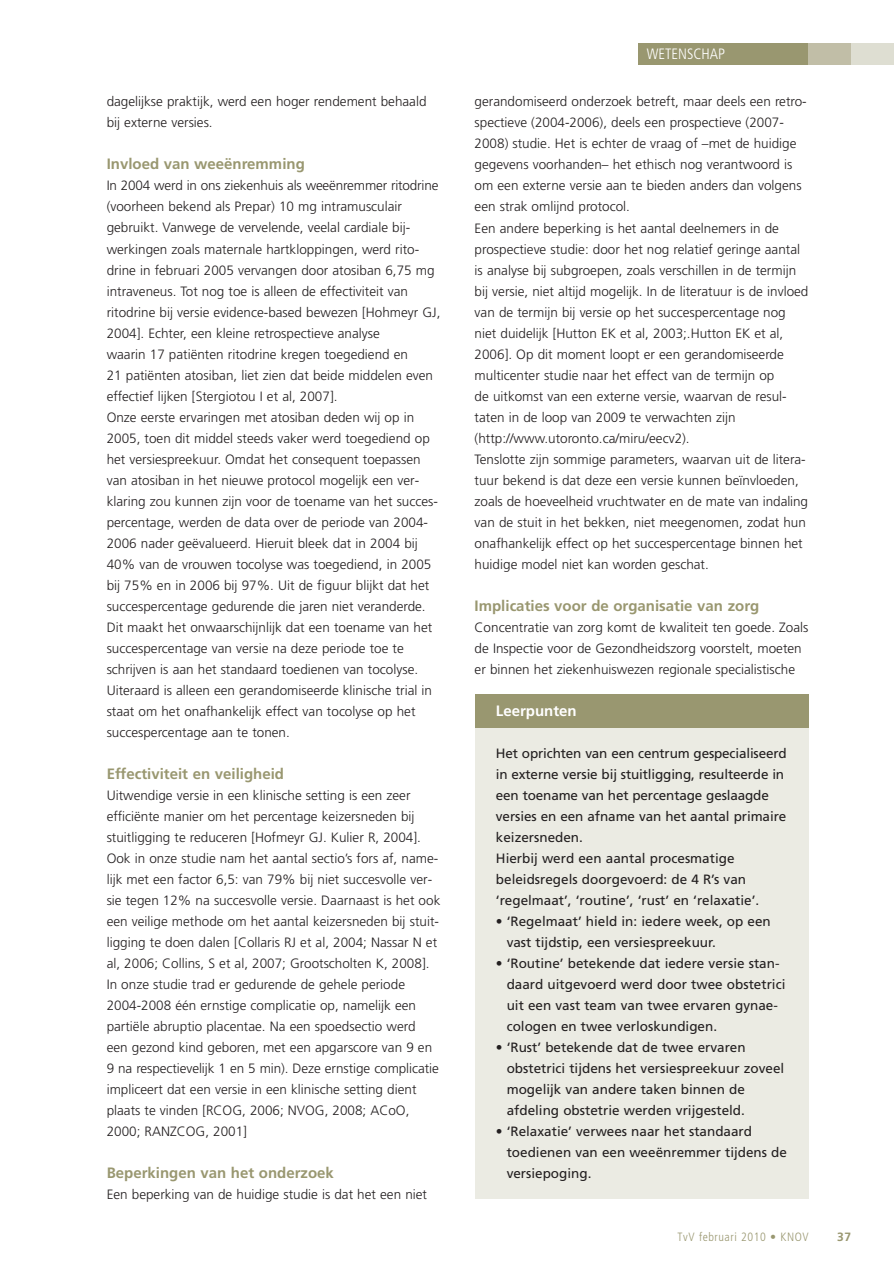
<style>
.page{position:relative;width:894px;height:1264px;background:#fff}
.page>*{position:absolute;margin:0;border:0;box-sizing:border-box;transform-origin:0 0}
.t1{font:700 15px "Frutiger";color:#999770}
.t2{font:300 condensed 15px "Frutiger";color:#fff}
.t3{font:700 15px "Frutiger";color:#fff}
.t4{font:300 13.5px/21px "Frutiger";color:#231f20}
.t5{font:13.5px/21px "Frutiger";color:#231f20}
.t6{font:300 condensed 12px "Frutiger";letter-spacing:.05em;color:#999770}
.t7{font:700 12px "Frutiger";color:#999770}
</style>
<div class="page">
<div style="left:638px;top:43px;width:255px;height:21px;background:#999770"></div>
<div style="left:474px;top:694px;width:334px;height:504px;background:#ebebe3"></div>
<div style="left:474px;top:694px;width:334px;height:33px;background:#999770"></div>
<div style="left:808px;top:43px;width:43px;height:21px;background:#c1bea7"></div>
<div style="left:851px;top:43px;width:43px;height:21px;background:#deded2"></div>
<p class="t4" style="left:107px;top:92px;width:321px">dagelijkse praktijk, werd een hoger rendement behaald bij externe versies.</p>
<p class="t1" style="left:107px;top:158px;width:200px">Invloed van weeënremming</p>
<p class="t4" style="left:107px;top:176px;width:335px">In 2004 werd in ons ziekenhuis als weeënremmer ritodrine (voorheen bekend als Prepar) 10 mg intramusculair gebruikt. Vanwege de vervelende, veelal cardiale bij - werkingen zoals maternale hartkloppingen, werd rito - drine in februari 2005 vervangen door atosiban 6,75 mg intraveneus. Tot nog toe is alleen de effectiviteit van ritodrine bij versie evidence-based bewezen [Hohmeyr GJ, 2004]. Echter, een kleine retrospectieve analyse<br>waarin 17 patiënten ritodrine kregen toegediend en<br>21 patiënten atosiban, liet zien dat beide middelen even effectief lijken [Stergiotou I et al, 2007].<br>Onze eerste ervaringen met atosiban deden wij op in 2005, toen dit middel steeds vaker werd toegediend op het versiespreekuur. Omdat het consequent toepassen van atosiban in het nieuwe protocol mogelijk een ver - klaring zou kunnen zijn voor de toename van het succes&shy;percentage, werden de data over de periode van 2004- 2006 nader geëvalueerd. Hieruit bleek dat in 2004 bij 40% van de vrouwen tocolyse was toegediend, in 2005 bij 75% en in 2006 bij 97%. Uit de figuur blijkt dat het succespercentage gedurende die jaren niet veranderde.<br>Dit maakt het onwaarschijnlijk dat een toename van het succespercentage van versie na deze periode toe te schrijven is aan het standaard toedienen van tocolyse.<br>Uiteraard is alleen een gerandomiseerde klinische trial in staat om het onafhankelijk effect van tocolyse op het succespercentage aan te tonen.</p>
<p class="t1" style="left:107px;top:767px;width:179px">Effectiviteit en veiligheid</p>
<p class="t4" style="left:107px;top:785px;width:335px">Uitwendige versie in een klinische setting is een zeer efficiënte manier om het percentage keizersneden bij stuitligging te reduceren [Hofmeyr GJ. Kulier R, 2004].<br>Ook in onze studie nam het aantal sectio’s fors af, name&shy;lijk met een factor 6,5: van 79% bij niet succesvolle ver&shy;sie tegen 12% na succesvolle versie. Daarnaast is het ook een veilige methode om het aantal keizersneden bij stuit&shy;ligging te doen dalen [Collaris RJ et al, 2004; Nassar N et al, 2006; Collins, S et al, 2007; Grootscholten K, 2008].<br>In onze studie trad er gedurende de gehele periode 2004-2008 één ernstige complicatie op, namelijk een partiële abruptio placentae. Na een spoedsectio werd<br>een gezond kind geboren, met een apgarscore van 9 en 9 na respectievelijk 1 en 5 min). Deze ernstige complicatie impliceert dat een versie in een klinische setting dient plaats te vinden [RCOG, 2006; NVOG, 2008; ACoO, 2000; RANZCOG, 2001]</p>
<p class="t1" style="left:107px;top:1166px;width:229px">Beperkingen van het onderzoek</p>
<p class="t4" style="left:107px;top:1184px;width:322px">Een beperking van de huidige studie is dat het een niet</p>
<p class="t2" style="left:647px;top:47px;width:80px">WETENSCHAP</p>
<p class="t4" style="left:474px;top:92px;width:335px">gerandomiseerd onderzoek betreft, maar deels een retro&shy;spectieve (2004-2006), deels een prospectieve (2007- 2008) studie. Het is echter de vraag of –met de huidige gegevens voorhanden– het ethisch nog verantwoord is om een externe versie aan te bieden anders dan volgens een strak omlijnd protocol.<br>Een andere beperking is het aantal deelnemers in de prospectieve studie: door het nog relatief geringe aantal is analyse bij subgroepen, zoals verschillen in de termijn bij versie, niet altijd mogelijk. In de literatuur is de invloed van de termijn bij versie op het succespercentage nog niet duidelijk [Hutton EK et al, 2003;.Hutton EK et al, 2006]. Op dit moment loopt er een gerandomiseerde multicenter studie naar het effect van de termijn op<br>de uitkomst van een externe versie, waarvan de resul - taten in de loop van 2009 te verwachten zijn (http://www.utoronto.ca/miru/eecv2).<br>Tenslotte zijn sommige parameters, waarvan uit de litera&shy;tuur bekend is dat deze een versie kunnen beïnvloeden, zoals de hoeveelheid vruchtwater en de mate van indaling van de stuit in het bekken, niet meegenomen, zodat hun onafhankelijk effect op het succespercentage binnen het huidige model niet kan worden geschat.</p>
<p class="t1" style="left:474px;top:599px;width:286px">Implicaties voor de organisatie van zorg</p>
<p class="t4" style="left:474px;top:617px;width:335px">Concentratie van zorg komt de kwaliteit ten goede. Zoals de Inspectie voor de Gezondheidszorg voorstelt, moeten er binnen het ziekenhuiswezen regionale specialistische</p>
<p class="t3" style="left:496px;top:704px;width:82px">Leerpunten</p>
<p class="t5" style="left:496px;top:743px;width:292px">Het oprichten van een centrum gespecialiseerd in externe versie bij stuitligging, resulteerde in een toename van het percentage geslaagde versies en een afname van het aantal primaire keizersneden.<br>Hierbij werd een aantal procesmatige beleidsregels doorgevoerd: de 4 R’s van ‘regelmaat’, ‘routine’, ‘rust’ en ‘relaxatie’.</p>
<p class="t5" style="left:507px;top:911px;width:266px;text-indent:-11px">• ‘Regelmaat’ hield in: iedere week, op een vast tijdstip, een versiespreekuur.</p>
<p class="t5" style="left:507px;top:953px;width:280px;text-indent:-11px">• ‘Routine’ betekende dat iedere versie stan&shy;daard uitgevoerd werd door twee obstetrici uit een vast team van twee ervaren gynae&shy;cologen en twee verloskundigen.</p>
<p class="t5" style="left:507px;top:1037px;width:279px;text-indent:-11px">• ‘Rust’ betekende dat de twee ervaren obstetrici tijdens het versiespreekuur zoveel mogelijk van andere taken binnen de afdeling obstetrie werden vrijgesteld.</p>
<p class="t5" style="left:507px;top:1121px;width:282px;text-indent:-11px">• ‘Relaxatie’ verwees naar het standaard toedienen van een weeënremmer tijdens de versiepoging.</p>
<p class="t6" style="left:677px;top:1231px;width:132px">TvV februari 2010 • KNOV</p>
<p class="t7" style="left:837px;top:1231px;width:16px">37</p>
</div>
